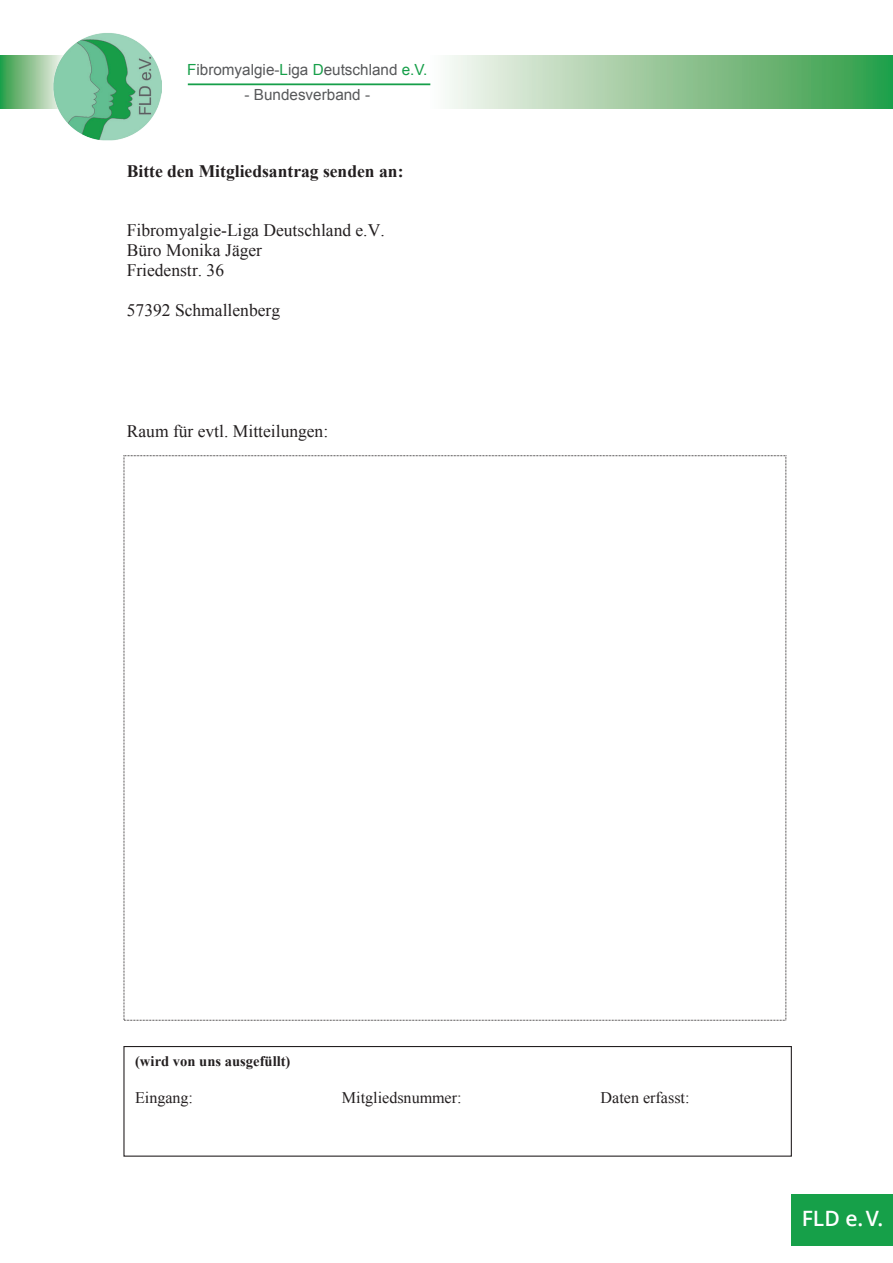
<style>
.page{position:relative;width:893px;height:1263px;background:#fff}
.page>*{position:absolute;margin:0;border:0;box-sizing:border-box;transform-origin:0 0}
.t1{font:600 21.15px "Open Sans";color:#fff}
.t2{font:17.55px/20.1px "Times New Roman";color:#231f20}
.t3{font:700 17.55px "Times New Roman";color:#231f20}
.t4{font:16.2px "Times New Roman";color:#231f20}
.t5{font:15.3px "Arial";color:#57585a}
.t6{font:700 14.55px "Times New Roman";color:#231f20}
.s1{color:#169f49}
</style>
<div class="page">
<svg style="left:428px;top:55px;width:465px;height:53px"></svg>
<svg style="left:0;top:55px;width:54px;height:53px"></svg>
<img style="left:54px;top:33px;width:108px;height:108px">
<hr style="left:188px;top:83px;width:242px;height:2px;background:#169f49">
<div style="left:123px;top:1046px;width:669px;height:111px;border:1px solid #231f20"></div>
<div style="left:792px;top:1194px;width:101px;height:52px;background:#16a049"></div>
<p class="t5" style="left:187px;top:60px;width:242px"><span class="s1">F</span>ibromyalgie-<span class="s1">L</span>iga <span class="s1">D</span>eutschland <span class="s1">e.V.</span></p>
<p class="t5" style="left:245px;top:85px;width:127px">- Bundesverband -</p>
<p class="t3" style="left:127px;top:159px;width:278px">Bitte den Mitgliedsantrag senden an:</p>
<p class="t2" style="left:127px;top:219px;width:259px">Fibromyalgie-Liga Deutschland e.V.<br>Büro Monika Jäger<br>Friedenstr. 36</p>
<p class="t2" style="left:127px;top:300px;width:155px">57392 Schmallenberg</p>
<p class="t2" style="left:127px;top:302px;width:99px">Friedenstr. 36</p>
<p class="t2" style="left:127px;top:421px;width:203px">Raum für evtl. Mitteilungen:</p>
<p class="t6" style="left:135px;top:1051px;width:157px">(wird von uns ausgefüllt)</p>
<p class="t4" style="left:135px;top:1086px;width:59px">Eingang:</p>
<p class="t4" style="left:342px;top:1086px;width:121px">Mitgliedsnummer:</p>
<p class="t4" style="left:601px;top:1086px;width:90px">Daten erfasst:</p>
<p class="t1" style="left:802px;top:1203px;width:83px">FLD e. V.</p>
</div>
